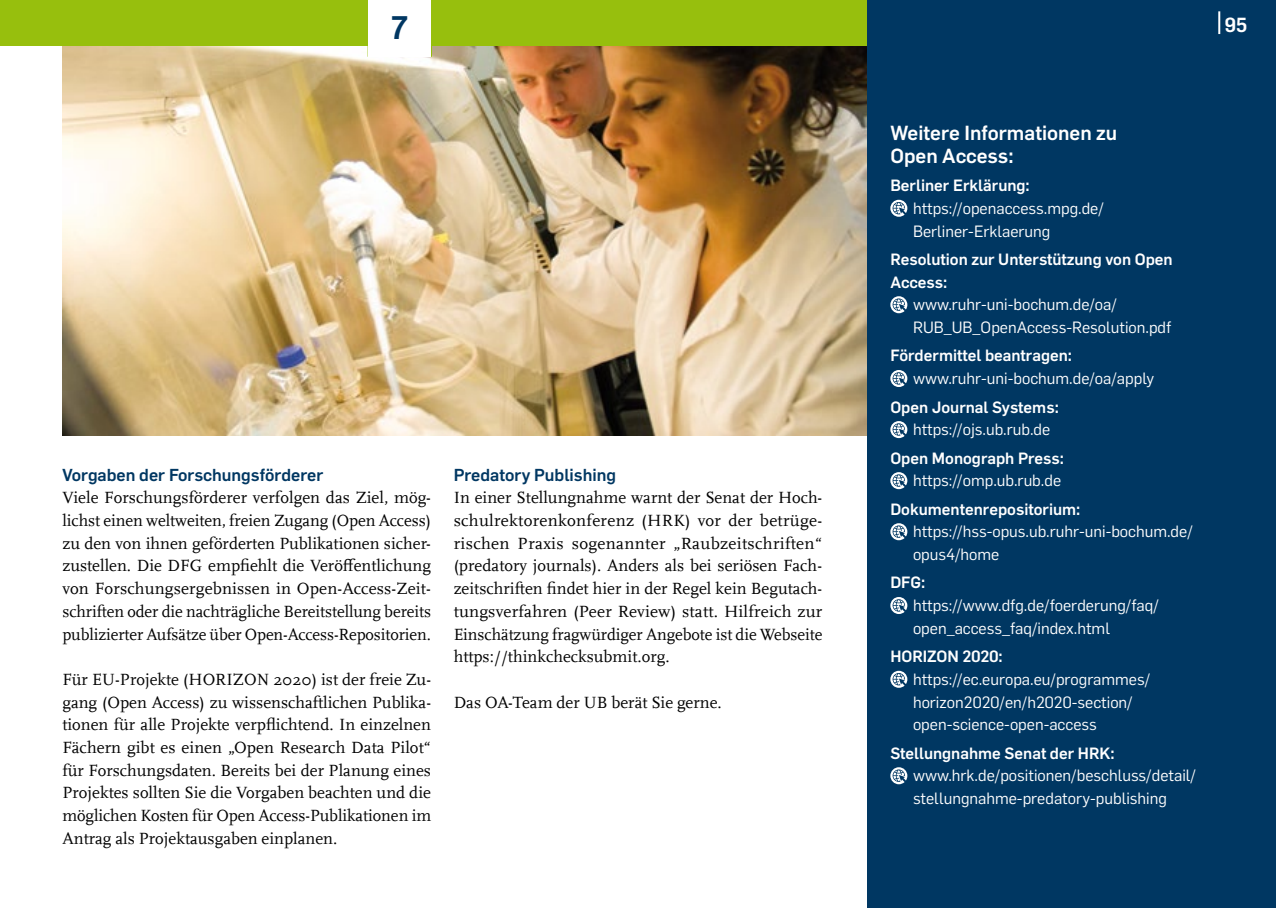
<style>
.page{position:relative;width:1276px;height:908px;background:#fff}
.page>*{position:absolute;margin:0;border:0;box-sizing:border-box;transform-origin:0 0}
.t1{font:700 32px "Rub Flama";color:#003762}
.t2{font:700 20px/22.6px "Rub Flama";color:#fff}
.t3{font:17px/22.6px "RUB Scala MZ";letter-spacing:-.005em;color:#000;text-align:justify}
.t4{font:700 17px "Rub Flama";color:#003762}
.t5{font:16px/22.6px "Rub Flama";color:#fff}
.t6{font:700 16px/22.6px "Rub Flama";color:#fff}
</style>
<div class="page">
<img style="left:62px;top:45px;width:805px;height:390px">
<div style="left:0;top:0;width:1276px;height:45px;background:#97bf0d"></div>
<div style="left:867px;top:0;width:409px;height:907px;background:#003762"></div>
<hr style="left:1218px;top:11px;width:2px;height:23px;background:#fff">
<svg style="left:890px;top:200px;width:17px;height:17px"></svg>
<svg style="left:890px;top:296px;width:17px;height:17px"></svg>
<svg style="left:890px;top:370px;width:17px;height:17px"></svg>
<svg style="left:890px;top:421px;width:17px;height:17px"></svg>
<svg style="left:890px;top:472px;width:17px;height:17px"></svg>
<svg style="left:890px;top:523px;width:17px;height:17px"></svg>
<svg style="left:890px;top:597px;width:17px;height:16px"></svg>
<svg style="left:890px;top:670px;width:17px;height:17px"></svg>
<svg style="left:890px;top:767px;width:17px;height:16px"></svg>
<hr style="left:368px;top:0;width:2px;height:57px;background:#97bf0d">
<hr style="left:430px;top:0;width:2px;height:57px;background:#97bf0d">
<div style="left:369px;top:0;width:62px;height:57px;background:#fff"></div>
<h1 class="t1" style="left:391px;top:5px;width:19px">7</h1>
<p class="t4" style="left:62px;top:462px;width:262px">Vorgaben der Forschungsförderer</p>
<p class="t3" style="left:62px;top:485px;width:370px">Viele Forschungsförderer verfolgen das Ziel, mög&shy;lichst einen weltweiten, freien Zugang (Open Access) zu den von ihnen geförderten Publikationen sicher&shy;zustellen. Die DFG empfiehlt die Veröffentlichung von Forschungsergebnissen in Open-Access-Zeit&shy;schriften oder die nachträgliche Bereitstellung bereits publizierter Aufsätze über Open-Access-Repositorien.</p>
<p class="t3" style="left:62px;top:667px;width:370px">Für EU-Projekte (HORIZON 2020) ist der freie Zu&shy;gang (Open Access) zu wissenschaftlichen Publika&shy;tionen für alle Projekte verpflichtend. In einzelnen Fächern gibt es einen „Open Research Data Pilot“ für Forschungsdaten. Bereits bei der Planung eines Projektes sollten Sie die Vorgaben beachten und die möglichen Kosten für Open Access-Publikationen im Antrag als Projektausgaben einplanen.</p>
<p class="t4" style="left:454px;top:462px;width:164px">Predatory Publishing</p>
<p class="t3" style="left:454px;top:485px;width:370px">In einer Stellungnahme warnt der Senat der Hoch&shy;schulrektorenkonferenz (HRK) vor der betrüge&shy;rischen Praxis sogenannter „Raubzeitschriften“ (predatory journals). Anders als bei seriösen Fach&shy;zeitschriften findet hier in der Regel kein Begutach&shy;tungsverfahren (Peer Review) statt. Hilfreich zur Einschätzung fragwürdiger Angebote ist die Webseite https://thinkchecksubmit.org.</p>
<p class="t3" style="left:454px;top:689px;width:270px">Das OA-Team der UB berät Sie gerne.</p>
<p class="t2" style="left:1225px;top:12px;width:24px">95</p>
<p class="t2" style="left:890px;top:120px;width:228px">Weitere Informationen zu<br>Open Access:</p>
<p class="t6" style="left:890px;top:173px;width:141px">Berliner Erklärung:</p>
<p class="t5" style="left:913px;top:196px;width:192px">https://openaccess.mpg.de/<br>Berliner-Erklaerung</p>
<p class="t6" style="left:890px;top:247px;width:284px">Resolution zur Unterstützung von Open<br>Access:</p>
<p class="t5" style="left:913px;top:292px;width:260px">www.ruhr-uni-bochum.de/oa/<br>RUB_UB_OpenAccess-Resolution.pdf</p>
<p class="t6" style="left:890px;top:343px;width:183px">Fördermittel beantragen:</p>
<p class="t5" style="left:913px;top:366px;width:243px">www.ruhr-uni-bochum.de/oa/apply</p>
<p class="t6" style="left:890px;top:394px;width:170px">Open Journal Systems:</p>
<p class="t5" style="left:913px;top:417px;width:139px">https://ojs.ub.rub.de</p>
<p class="t6" style="left:890px;top:445px;width:175px">Open Monograph Press:</p>
<p class="t5" style="left:913px;top:468px;width:150px">https://omp.ub.rub.de</p>
<p class="t6" style="left:890px;top:496px;width:192px">Dokumentenrepositorium:</p>
<p class="t5" style="left:913px;top:519px;width:281px">https://hss-opus.ub.ruhr-uni-bochum.de/ opus4/home</p>
<p class="t6" style="left:890px;top:570px;width:36px">DFG:</p>
<p class="t5" style="left:913px;top:593px;width:247px">https://www.dfg.de/foerderung/faq/ open_access_faq/index.html</p>
<p class="t6" style="left:890px;top:643px;width:114px">HORIZON 2020:</p>
<p class="t5" style="left:913px;top:666px;width:239px">https://ec.europa.eu/programmes/ horizon2020/en/h2020-section/ open-science-open-access</p>
<p class="t6" style="left:890px;top:740px;width:226px">Stellungnahme Senat der HRK:</p>
<p class="t5" style="left:913px;top:763px;width:284px">www.hrk.de/positionen/beschluss/detail/ stellungnahme-predatory-publishing</p>
</div>
